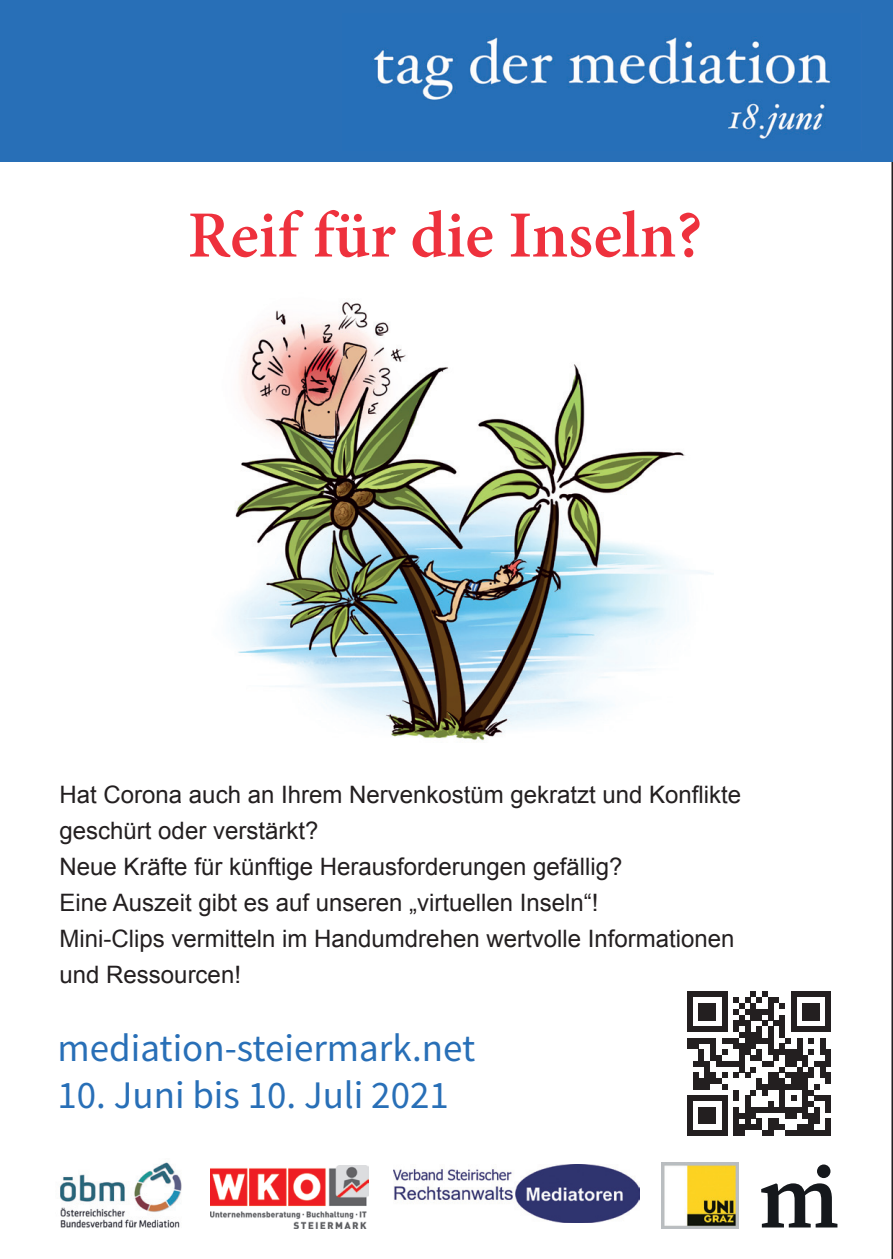
<style>
.page{position:relative;width:893px;height:1259px;background:#fff}
.page>*{position:absolute;margin:0;border:0;box-sizing:border-box;transform-origin:0 0}
.t1{font:600 66px "Minion Pro";color:#ee313d}
.t2{font:39px "Source Sans Pro";color:#286fb7}
.t3{font:24px/36px "Arial";color:#231f20}
</style>
<div class="page">
<svg style="left:891px;top:161px;width:2px;height:1098px;background:#585657"></svg>
<div style="left:0;top:0;width:893px;height:161px;background:#286fb7"></div>
<img style="left:228px;top:302px;width:485px;height:439px">
<img style="left:393px;top:1164px;width:246px;height:59px">
<svg style="left:761px;top:1164px;width:76px;height:63px"></svg>
<img style="left:662px;top:1162px;width:76px;height:66px">
<img style="left:60px;top:1162px;width:122px;height:66px">
<img style="left:372px;top:36px;width:460px;height:104px">
<img style="left:210px;top:1165px;width:159px;height:63px">
<svg style="left:687px;top:991px;width:144px;height:145px"></svg>
<h1 class="t1" style="left:188px;top:190px;width:516px">Reif für die Inseln?</h1>
<p class="t3" style="left:60px;top:777px;width:683px">Hat Corona auch an Ihrem Nervenkostüm gekratzt und Konflikte geschürt oder verstärkt?<br>Neue Kräfte für künftige Herausforderungen gefällig?<br>Eine Auszeit gibt es auf unseren „virtuellen Inseln“!<br>Mini-Clips vermitteln im Handumdrehen wertvolle Informationen und Ressourcen!</p>
<h2 class="t2" style="left:57px;top:1023px;width:419px">mediation-steiermark.net</h2>
<h2 class="t2" style="left:57px;top:1070px;width:393px">10. Juni bis 10. Juli 2021</h2>
</div>
